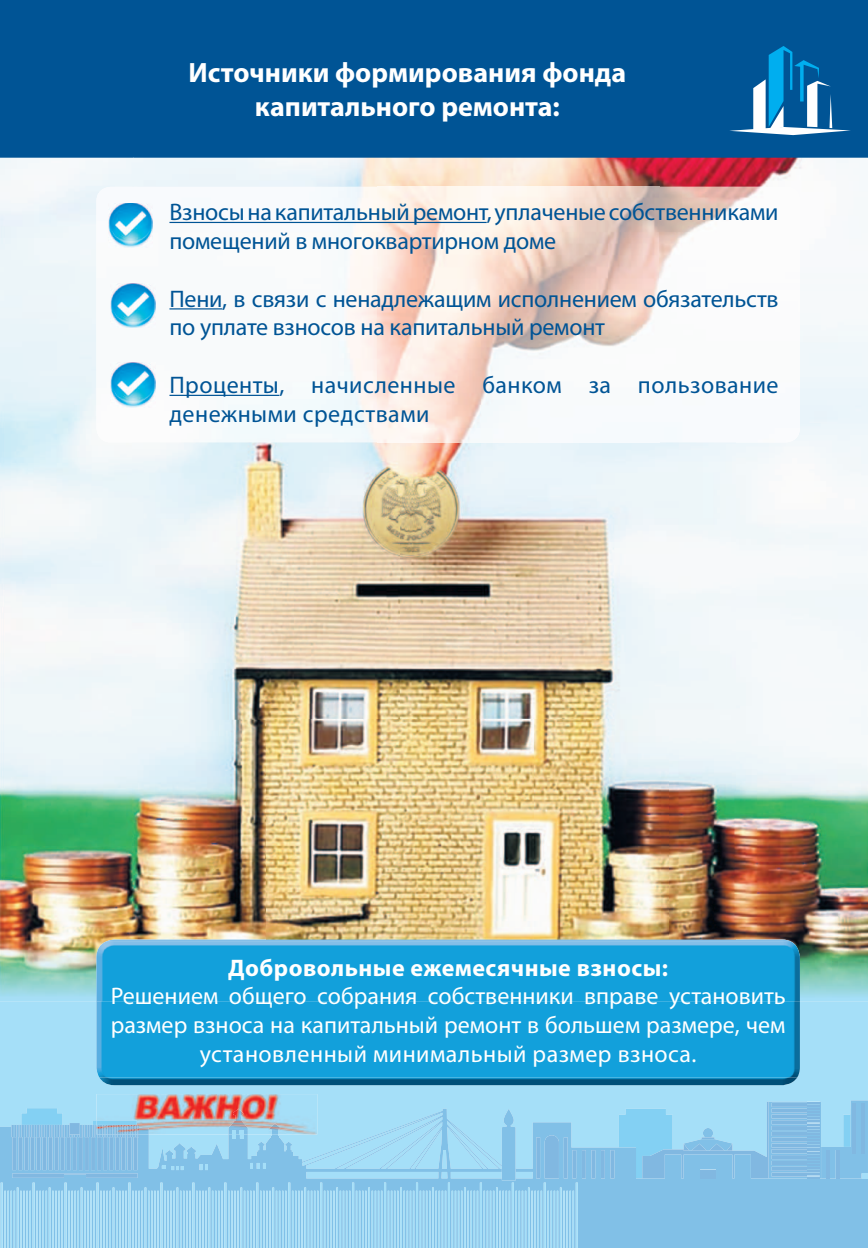
<style>
.page{position:relative;width:868px;height:1248px;background:#fff}
.page>*{position:absolute;margin:0;border:0;box-sizing:border-box;transform-origin:0 0}
.t1{font:700 28px/33.6px "Myriad Pro";color:#fff;text-align:center}
.t2{font:24px/28.8px "Myriad Pro";letter-spacing:-.01em;color:#005495}
.t3{font:24px/28.8px "Myriad Pro";color:#fff;text-align:center}
.t4{font:24px/28.8px "Myriad Pro";letter-spacing:.02em;color:#005495}
.t5{font:700 24px "Myriad Pro";letter-spacing:.02em;color:#fff}
</style>
<div class="page">
<div style="left:0;top:1001px;width:867px;height:107px;background:#a5dff8"></div>
<div style="left:0;top:0;width:867px;height:158px;background:#005495"></div>
<hr style="left:867px;top:0;width:1px;height:158px;background:#005495">
<svg style="left:730px;top:46px;width:120px;height:89px"></svg>
<img style="left:867px;top:158px;width:1px;height:843px">
<img style="left:133px;top:158px;width:716px;height:29px">
<img style="left:735px;top:322px;width:132px;height:679px">
<img style="left:133px;top:442px;width:534px;height:277px">
<img style="left:667px;top:442px;width:68px;height:497px">
<img style="left:0;top:719px;width:267px;height:282px">
<img style="left:267px;top:719px;width:401px;height:220px">
<img style="left:96px;top:187px;width:703px;height:255px">
<hr style="left:169px;top:222px;width:317px;height:1px;background:#005495">
<hr style="left:169px;top:308px;width:53px;height:1px;background:#005495">
<hr style="left:169px;top:395px;width:110px;height:1px;background:#005495">
<img style="left:108px;top:203px;width:45px;height:44px">
<img style="left:111px;top:283px;width:44px;height:45px">
<img style="left:111px;top:362px;width:44px;height:45px">
<img style="left:105px;top:939px;width:686px;height:2px">
<img style="left:99px;top:1077px;width:698px;height:8px">
<div style="left:96px;top:941px;width:703px;height:136px;background:#12a0db"></div>
<img style="left:96px;top:1093px;width:221px;height:7px">
<svg style="left:1px;top:1100px;width:867px;height:147px;background:#95cbea"></svg>
<p class="t1" style="left:188px;top:55px;width:439px">Источники формирования фонда капитального ремонта:</p>
<p class="t2" style="left:169px;top:197px;width:610px">Взносы на капитальный ремонт, уплаченые собственниками помещений в многоквартирном доме</p>
<p class="t2" style="left:169px;top:283px;width:610px">Пени, в связи с ненадлежащим исполнением обязательств по уплате взносов на капитальный ремонт</p>
<p class="t4" style="left:169px;top:370px;width:610px">Проценты, начисленные банком за пользование денежными средствами</p>
<p class="t5" style="left:228px;top:951px;width:441px">Добровольные ежемесячные взносы:</p>
<p class="t3" style="left:111px;top:981px;width:676px">Решением общего собрания собственники вправе установить размер взноса на капитальный ремонт в большем размере, чем установленный минимальный размер взноса.</p>
</div>
